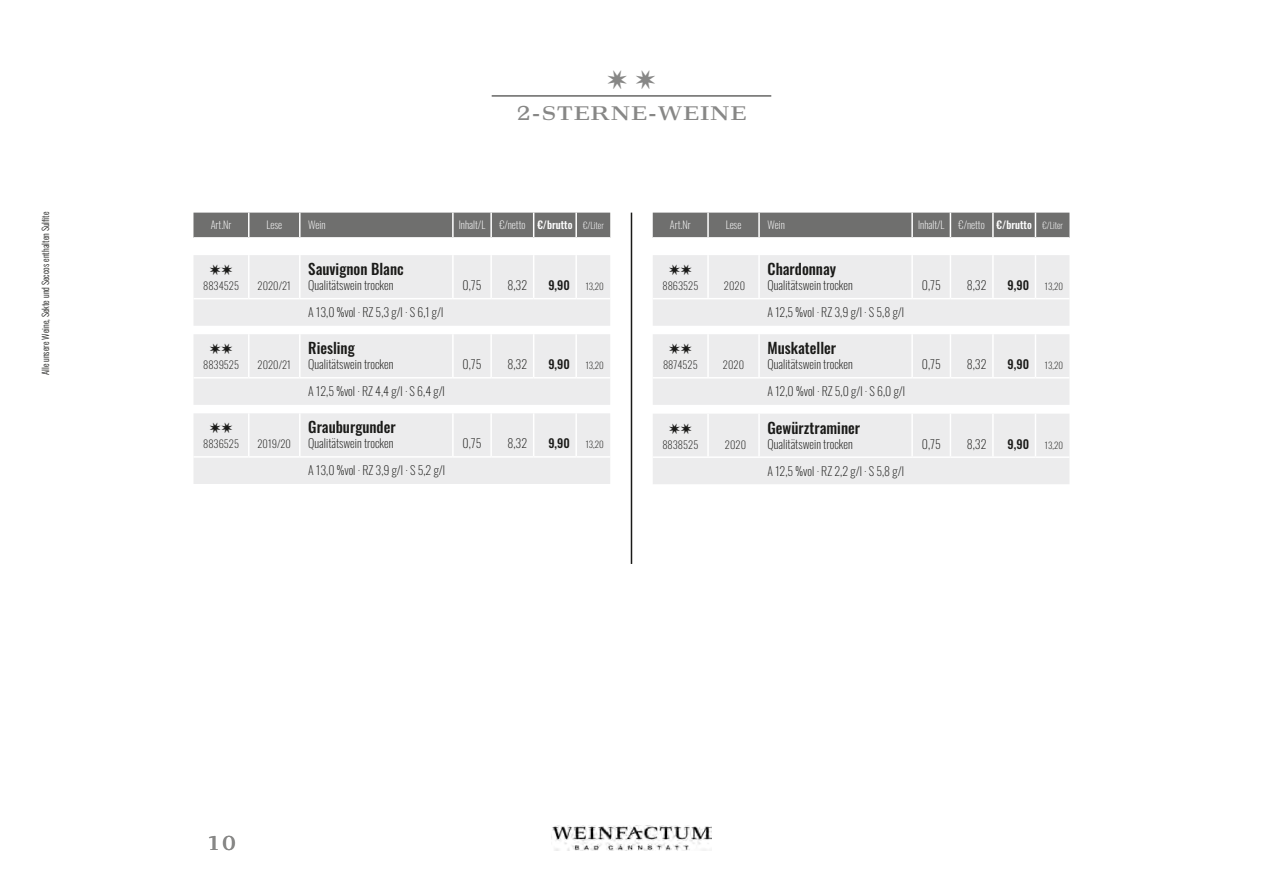
<style>
.page{position:relative;width:1263px;height:893px;background:#fff}
.page>*{position:absolute;margin:0;border:0;box-sizing:border-box;transform-origin:0 0}
.t1{font:18px "Maximus";color:#878786}
.t2{font:500 15px "Oswald";color:#1a1a18}
.t3{font:200 12px "Oswald";color:#1a1a18}
.t4{font:500 12px "Oswald";color:#1a1a18}
.t5{font:200 10.5px "Oswald";color:#1a1a18}
.t6{font:200 10.5px "Oswald";color:#fff}
.t7{font:500 10.5px "Oswald";color:#fff}
.t8{font:300 9px "Oswald";color:#1a1a18}
.t9{font:200 9px "Oswald";color:#1a1a18}
.t10{font:200 9px "Oswald";color:#fff}
</style>
<div class="page">
<div style="left:193px;top:213px;width:417px;height:25px;background:#6f6f6e"></div>
<hr style="left:575px;top:213px;width:2px;height:24px;background:#fff">
<svg style="left:653px;top:213px;width:416px;height:25px;background:#767675"></svg>
<hr style="left:631px;top:213px;width:1px;height:351px;background:#1a1a18">
<img style="left:552px;top:826px;width:159px;height:24px">
<hr style="left:492px;top:96px;width:279px;height:1px;background:#1a1a18">
<div style="left:653px;top:414px;width:416px;height:70px;background:#ececed"></div>
<div style="left:653px;top:334px;width:416px;height:71px;background:#ececed"></div>
<div style="left:194px;top:255px;width:416px;height:71px;background:#ececed"></div>
<div style="left:194px;top:334px;width:416px;height:71px;background:#ececed"></div>
<div style="left:194px;top:413px;width:416px;height:71px;background:#ececed"></div>
<div style="left:653px;top:255px;width:416px;height:71px;background:#ececed"></div>
<p class="t8" style="left:37px;top:375px;width:165px;rotate:-90deg">Alle unsere Weine, Sekte und Seccos enthalten Sulfite</p>
<p class="t1" style="left:516px;top:99px;width:232px">2-STERNE-WEINE</p>
<p class="t6" style="left:211px;top:216px;width:22px">Art.Nr</p>
<p class="t6" style="left:266px;top:216px;width:17px">Lese</p>
<p class="t6" style="left:308px;top:216px;width:19px">Wein</p>
<p class="t6" style="left:459px;top:216px;width:28px">Inhalt/L</p>
<p class="t6" style="left:499px;top:216px;width:28px">€/netto</p>
<p class="t7" style="left:537px;top:220px;width:37px">€/brutto</p>
<p class="t10" style="left:583px;top:218px;width:22px">€/Liter</p>
<p class="t6" style="left:670px;top:216px;width:22px">Art.Nr</p>
<p class="t6" style="left:726px;top:216px;width:17px">Lese</p>
<p class="t6" style="left:767px;top:216px;width:19px">Wein</p>
<p class="t6" style="left:918px;top:216px;width:28px">Inhalt/L</p>
<p class="t6" style="left:959px;top:216px;width:28px">€/netto</p>
<p class="t7" style="left:997px;top:220px;width:37px">€/brutto</p>
<p class="t10" style="left:1042px;top:218px;width:22px">€/Liter</p>
<p class="t5" style="left:203px;top:277px;width:37px">8834525</p>
<p class="t5" style="left:258px;top:277px;width:35px">2020/21</p>
<p class="t2" style="left:308px;top:261px;width:97px">Sauvignon Blanc</p>
<p class="t3" style="left:308px;top:275px;width:87px">Qualitätswein trocken</p>
<p class="t3" style="left:462px;top:275px;width:20px">0,75</p>
<p class="t3" style="left:507px;top:275px;width:21px">8,32</p>
<p class="t4" style="left:548px;top:279px;width:23px">9,90</p>
<p class="t9" style="left:586px;top:279px;width:20px">13,20</p>
<p class="t3" style="left:308px;top:302px;width:137px">A 13,0 %vol · RZ 5,3 g/l · S 6,1 g/l</p>
<p class="t5" style="left:662px;top:277px;width:37px">8863525</p>
<p class="t5" style="left:724px;top:277px;width:23px">2020</p>
<p class="t2" style="left:767px;top:261px;width:70px">Chardonnay</p>
<p class="t3" style="left:767px;top:275px;width:87px">Qualitätswein trocken</p>
<p class="t3" style="left:922px;top:275px;width:20px">0,75</p>
<p class="t3" style="left:967px;top:275px;width:21px">8,32</p>
<p class="t4" style="left:1008px;top:279px;width:23px">9,90</p>
<p class="t9" style="left:1045px;top:279px;width:20px">13,20</p>
<p class="t3" style="left:767px;top:302px;width:138px">A 12,5 %vol · RZ 3,9 g/l · S 5,8 g/l</p>
<p class="t5" style="left:203px;top:356px;width:37px">8839525</p>
<p class="t5" style="left:258px;top:356px;width:35px">2020/21</p>
<p class="t2" style="left:308px;top:340px;width:48px">Riesling</p>
<p class="t3" style="left:308px;top:354px;width:87px">Qualitätswein trocken</p>
<p class="t3" style="left:462px;top:354px;width:20px">0,75</p>
<p class="t3" style="left:507px;top:354px;width:21px">8,32</p>
<p class="t4" style="left:548px;top:358px;width:23px">9,90</p>
<p class="t9" style="left:586px;top:358px;width:20px">13,20</p>
<p class="t3" style="left:308px;top:381px;width:138px">A 12,5 %vol · RZ 4,4 g/l · S 6,4 g/l</p>
<p class="t5" style="left:663px;top:356px;width:36px">8874525</p>
<p class="t5" style="left:723px;top:356px;width:23px">2020</p>
<p class="t2" style="left:767px;top:340px;width:70px">Muskateller</p>
<p class="t3" style="left:767px;top:354px;width:87px">Qualitätswein trocken</p>
<p class="t3" style="left:922px;top:354px;width:20px">0,75</p>
<p class="t3" style="left:967px;top:354px;width:21px">8,32</p>
<p class="t4" style="left:1008px;top:358px;width:23px">9,90</p>
<p class="t9" style="left:1045px;top:358px;width:20px">13,20</p>
<p class="t3" style="left:767px;top:381px;width:139px">A 12,0 %vol · RZ 5,0 g/l · S 6,0 g/l</p>
<p class="t5" style="left:203px;top:435px;width:37px">8836525</p>
<p class="t5" style="left:257px;top:435px;width:35px">2019/20</p>
<p class="t2" style="left:308px;top:419px;width:89px">Grauburgunder</p>
<p class="t3" style="left:308px;top:433px;width:87px">Qualitätswein trocken</p>
<p class="t3" style="left:462px;top:433px;width:20px">0,75</p>
<p class="t3" style="left:507px;top:433px;width:21px">8,32</p>
<p class="t4" style="left:548px;top:437px;width:23px">9,90</p>
<p class="t9" style="left:586px;top:437px;width:20px">13,20</p>
<p class="t3" style="left:308px;top:460px;width:138px">A 13,0 %vol · RZ 3,9 g/l · S 5,2 g/l</p>
<p class="t5" style="left:662px;top:435px;width:37px">8838525</p>
<p class="t5" style="left:725px;top:435px;width:23px">2020</p>
<p class="t2" style="left:767px;top:420px;width:94px">Gewürztraminer</p>
<p class="t3" style="left:767px;top:433px;width:87px">Qualitätswein trocken</p>
<p class="t3" style="left:922px;top:433px;width:20px">0,75</p>
<p class="t3" style="left:967px;top:433px;width:21px">8,32</p>
<p class="t4" style="left:1008px;top:437px;width:23px">9,90</p>
<p class="t9" style="left:1045px;top:437px;width:20px">13,20</p>
<p class="t3" style="left:767px;top:460px;width:138px">A 12,5 %vol · RZ 2,2 g/l · S 5,8 g/l</p>
<p class="t1" style="left:206px;top:830px;width:32px">10</p>
</div>
